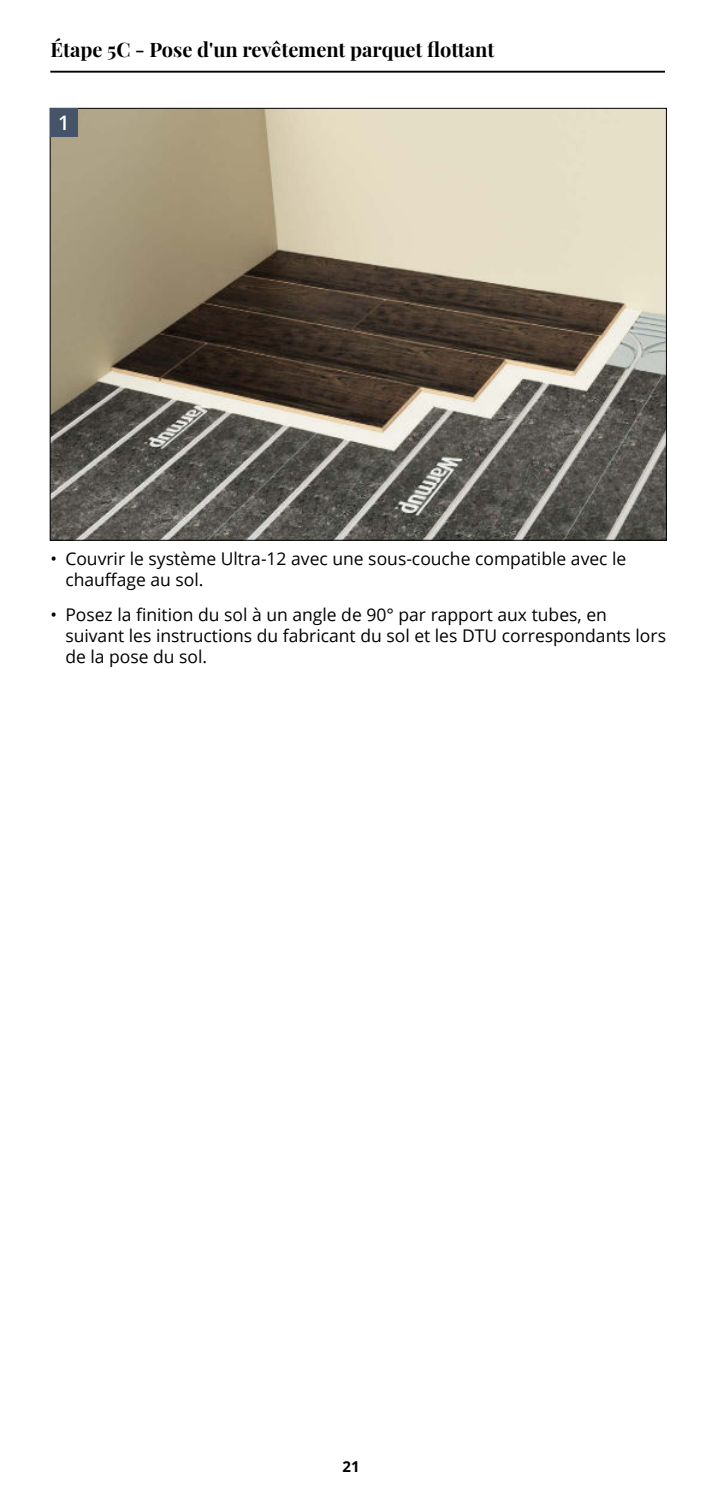
<style>
.page{position:relative;width:702px;height:1489px;background:#fff}
.page>*{position:absolute;margin:0;border:0;box-sizing:border-box;transform-origin:0 0}
.t1{font:700 20px "Playfair Display";color:#000}
.t2{font:600 20px "Open Sans";color:#fff}
.t3{font:17.5px/21px "Open Sans";color:#000}
.t4{font:700 15px "Open Sans";color:#000}
</style>
<div class="page">
<hr style="left:50px;top:71px;width:615px;height:2px;background:#000">
<img style="left:52px;top:110px;width:612px;height:428px">
<div style="left:50px;top:108px;width:28px;height:28px;background:#465469"></div>
<p class="t1" style="left:50px;top:34px;width:445px">Étape 5C - Pose d'un revêtement parquet flottant</p>
<p class="t2" style="left:58px;top:115px;width:13px">1</p>
<p class="t3" style="left:65px;top:549px;width:562px;text-indent:-15px">• Couvrir le système Ultra-12 avec une sous-couche compatible avec le chauffage au sol.</p>
<p class="t3" style="left:65px;top:603px;width:602px;text-indent:-15px">• Posez la finition du sol à un angle de 90° par rapport aux tubes, en suivant les instructions du fabricant du sol et les DTU correspondants lors de la pose du sol.</p>
<p class="t4" style="left:342px;top:1460px;width:19px">21</p>
</div>
